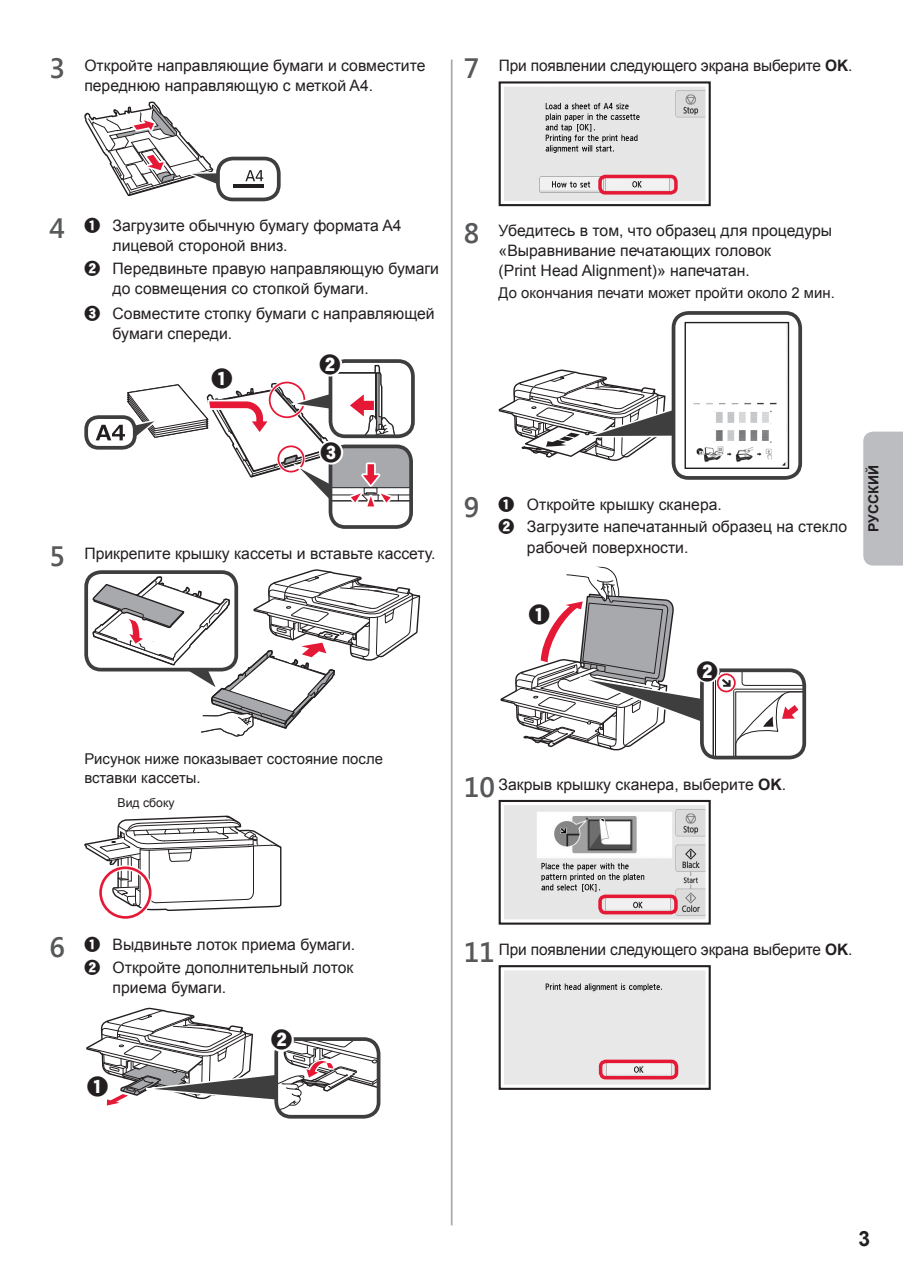
<style>
.page{position:relative;width:903px;height:1275px;background:#fff}
.page>*{position:absolute;margin:0;border:0;box-sizing:border-box;transform-origin:0 0}
.t1{font:21px "canon round num";color:#231f20}
.t2{font:700 21px "Arial";color:#231f20}
.t3{font:15.75px/20.1px "Arial";color:#231f20}
.t4{font:14.88px/19.2px "Arial";color:#231f20}
.t5{font:700 14px "Arial";color:#231f20}
.t6{font:12.25px "Arial";color:#231f20}
.s1{font-family:"Segoe UI";font-weight:600;font-size:28px;color:#57585a}
.s2{font-weight:700}
.s3{font-family:"canon round num"}
</style>
<div class="page">
<hr style="left:451px;top:60px;width:1px;height:1165px;background:#a8a9ad">
<div style="left:863px;top:432px;width:40px;height:134px;background:#bcbdc0"></div>
<svg style="left:84px;top:102px;width:139px;height:94px"></svg>
<div style="left:218px;top:159px;width:61px;height:40px;background:#fff;border-radius:15px"></div>
<svg style="left:245px;top:170px;width:18px;height:11px"></svg>
<hr style="left:233px;top:185px;width:31px;height:3px;background:#231f20">
<div style="left:216px;top:157px;width:65px;height:44px;border:4px solid #3e3e3f;border-radius:15px"></div>
<div style="left:329px;top:359px;width:86px;height:79px;border:4px solid #3e3e3f;border-radius:15px"></div>
<div style="left:329px;top:444px;width:84px;height:85px;border:4px solid #3e3e3f;border-radius:15px"></div>
<div style="left:318px;top:352px;width:24px;height:24px;background:#fff;border-radius:50%"></div>
<svg style="left:96px;top:364px;width:315px;height:146px"></svg>
<div style="left:84px;top:415px;width:53px;height:35px;border:4px solid #3e3e3f;border-radius:12px"></div>
<svg style="left:92px;top:569px;width:328px;height:168px"></svg>
<div style="left:84px;top:570px;width:154px;height:101px;border:4px solid #3e3e3f;border-radius:15px"></div>
<svg style="left:84px;top:816px;width:197px;height:96px"></svg>
<div style="left:98px;top:865px;width:55px;height:55px;border:5px solid #fff;border-radius:50%"></div>
<div style="left:99px;top:866px;width:52px;height:53px;border:3px solid #e51836;border-radius:50%"></div>
<svg style="left:86px;top:1007px;width:292px;height:107px"></svg>
<div style="left:274px;top:1037px;width:106px;height:82px;border:4px solid #3e3e3f;border-radius:15px"></div>
<div style="left:270px;top:1028px;width:24px;height:24px;background:#fff;border-radius:50%"></div>
<svg style="left:498px;top:81px;width:213px;height:126px;background:#d6d6d6"></svg>
<div style="left:598px;top:175px;width:80px;height:20px;border:4px solid #e51836;border-radius:5px"></div>
<svg style="left:499px;top:370px;width:173px;height:91px"></svg>
<div style="left:684px;top:322px;width:105px;height:147px;border:1px solid #231f20"></div>
<img style="left:693px;top:325px;width:94px;height:141px">
<div style="left:672px;top:311px;width:130px;height:169px;border:4px solid #3e3e3f;border-radius:15px"></div>
<svg style="left:500px;top:566px;width:304px;height:188px"></svg>
<div style="left:700px;top:668px;width:106px;height:91px;border:4px solid #3e3e3f;border-radius:15px"></div>
<div style="left:695px;top:659px;width:24px;height:24px;background:#fff;border-radius:50%"></div>
<svg style="left:498px;top:799px;width:213px;height:126px"></svg>
<div style="left:598px;top:895px;width:80px;height:19px;border:4px solid #e51836;border-radius:5px"></div>
<svg style="left:498px;top:965px;width:213px;height:125px;background:#dedddd"></svg>
<div style="left:599px;top:1060px;width:79px;height:19px;border:4px solid #e51836;border-radius:5px"></div>
<p class="t3" style="left:84px;top:56px;width:343px;text-indent:-35px"><span class="s1">3</span> Откройте направляющие бумаги и совместите переднюю направляющую с меткой A4.</p>
<p class="t3" style="left:464px;top:56px;width:390px"><span class="s1">7</span> При появлении следующего экрана выберите <span class="s2">OK</span>.</p>
<p class="t3" style="left:113px;top:216px;width:290px;text-indent:-63px"><span class="s1">4</span> <span class="s3">A</span> Загрузите обычную бумагу формата A4 лицевой стороной вниз.</p>
<p class="t3" style="left:113px;top:259px;width:328px;text-indent:-28px"><span class="s3">B</span> Передвиньте правую направляющую бумаги до совмещения со стопкой бумаги.</p>
<p class="t3" style="left:113px;top:304px;width:323px;text-indent:-28px"><span class="s3">C</span> Совместите стопку бумаги с направляющей бумаги спереди.</p>
<h1 class="t1" style="left:211px;top:368px;width:22px">A</h1>
<h1 class="t1" style="left:320px;top:354px;width:22px">B</h1>
<h1 class="t1" style="left:321px;top:442px;width:22px">C</h1>
<p class="t3" style="left:50px;top:543px;width:387px"><span class="s1">5</span> Прикрепите крышку кассеты и вставьте кассету.</p>
<p class="t3" style="left:499px;top:221px;width:335px;text-indent:-35px"><span class="s1">8</span> Убедитесь в том, что образец для процедуры «Выравнивание печатающих головок<br>(Print Head Alignment)» напечатан.</p>
<p class="t4" style="left:499px;top:283px;width:338px">До окончания печати может пройти около 2 мин.</p>
<p class="t3" style="left:499px;top:493px;width:350px;line-height:22.6px;text-indent:-35px"><span class="s1">9</span> <span class="s3">A</span> Откройте крышку сканера.<br><span class="s3">B</span> Загрузите напечатанный образец на стекло</p>
<p class="t3" style="left:527px;top:537px;width:163px">рабочей поверхности.</p>
<p class="t5" style="left:864px;top:532px;width:68px;rotate:-90deg">РУССКИЙ</p>
<h1 class="t1" style="left:529px;top:604px;width:22px">A</h1>
<h1 class="t1" style="left:697px;top:661px;width:22px">B</h1>
<p class="t4" style="left:84px;top:749px;width:300px">Рисунок ниже показывает состояние после вставки кассеты.</p>
<p class="t6" style="left:118px;top:794px;width:59px">Вид сбоку</p>
<p class="t3" style="left:464px;top:774px;width:324px"><span class="s1">10</span> Закрыв крышку сканера, выберите <span class="s2">OK</span>.</p>
<p class="t3" style="left:50px;top:933px;width:307px;line-height:22.6px;text-align:right"><span class="s1">6</span> <span class="s3">A</span> Выдвиньте лоток приема бумаги.<br><span class="s3">B</span> Откройте дополнительный лоток</p>
<p class="t3" style="left:113px;top:977px;width:115px">приема бумаги.</p>
<h1 class="t1" style="left:87px;top:1076px;width:22px">A</h1>
<h1 class="t1" style="left:271px;top:1029px;width:22px">B</h1>
<p class="t3" style="left:464px;top:939px;width:390px"><span class="s1">11</span> При появлении следующего экрана выберите <span class="s2">OK</span>.</p>
<h1 class="t2" style="left:858px;top:1224px;width:13px">3</h1>
</div>
